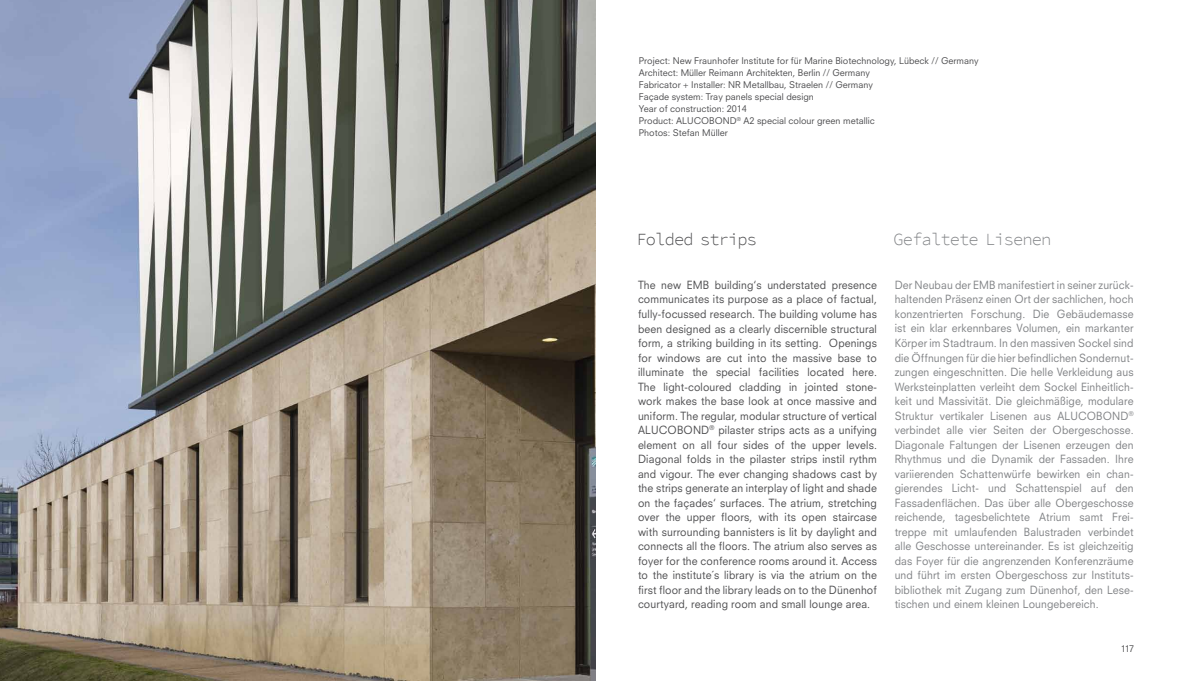
<style>
.page{position:relative;width:1191px;height:681px;background:#fff}
.page>*{position:absolute;margin:0;border:0;box-sizing:border-box;transform-origin:0 0}
.t1{font:300 17px "Source Code Pro";letter-spacing:-.05em;color:#808285}
.t2{font:300 17px "Source Code Pro";letter-spacing:-.05em;color:#4d4d4f}
.t3{font:11px/14.5px "Neuzeit SLT Std";letter-spacing:.015em;color:#4d4d4f;text-align:justify;scale:.95 1}
.t4{font:11px/14.5px "Neuzeit SLT Std";letter-spacing:.01em;color:#808285;text-align:justify;scale:.95 1}
.t5{font:9px/12px "Neuzeit SLT Std";color:#4d4d4f}
.t6{font:9px "Neuzeit SLT Std";color:#4d4d4f}
</style>
<div class="page">
<img style="left:0;top:0;width:595px;height:680px">
<p class="t5" style="left:639px;top:54px;width:341px">Project: New Fraunhofer Institute for für Marine Biotechnology, Lübeck // Germany Architect: Müller Reimann Architekten, Berlin // Germany<br>Fabricator + Installer: NR Metallbau, Straelen // Germany<br>Façade system: Tray panels special design<br>Year of construction: 2014<br>Product: ALUCOBOND<sup>®</sup> A2 special colour green metallic<br>Photos: Stefan Müller</p>
<h1 class="t2" style="left:636px;top:227px;width:122px">Folded strips</h1>
<h1 class="t1" style="left:893px;top:227px;width:159px">Gefaltete Lisenen</h1>
<p class="t3" style="left:638px;top:277px;width:253px">The new EMB building‘s understated presence communicates its purpose as a place of factual, fully-focussed research. The building volume has been designed as a clearly discernible structural form, a striking building in its setting. Openings for windows are cut into the massive base to illuminate the special facilities located here.<br>The light-coloured cladding in jointed stone&shy;work makes the base look at once massive and uniform. The regular, modular structure of vertical ALUCOBOND<sup>®</sup> pilaster strips acts as a unifying element on all four sides of the upper levels.<br>Diagonal folds in the pilaster strips instil rythm and vigour. The ever changing shadows cast by the strips generate an interplay of light and shade on the façades‘ surfaces. The atrium, stretching over the upper floors, with its open staircase with surrounding bannisters is lit by daylight and connects all the floors. The atrium also serves as foyer for the conference rooms around it. Access to the institute´s library is via the atrium on the first floor and the library leads on to the Dünenhof courtyard, reading room and small lounge area.</p>
<p class="t4" style="left:894px;top:277px;width:253px">Der Neubau der EMB manifestiert in seiner zurück&shy;haltenden Präsenz einen Ort der sachlichen, hoch konzentrierten Forschung. Die Gebäudemasse ist ein klar erkennbares Volumen, ein markanter Körper im Stadtraum. In den massiven Sockel sind die Öffnungen für die hier befindlichen Sondernut&shy;zungen eingeschnitten. Die helle Verkleidung aus Werksteinplatten verleiht dem Sockel Einheitlich&shy;keit und Massivität. Die gleichmäßige, modulare Struktur vertikaler Lisenen aus ALUCOBOND<sup>® </sup>verbindet alle vier Seiten der Obergeschosse.<br>Diagonale Faltungen der Lisenen erzeugen den Rhythmus und die Dynamik der Fassaden. Ihre variierenden Schattenwürfe bewirken ein chan&shy;gierendes Licht- und Schattenspiel auf den Fassadenflächen. Das über alle Obergeschosse reichende, tagesbelichtete Atrium samt Frei&shy;treppe mit umlaufenden Balustraden verbindet alle Geschosse untereinander. Es ist gleichzeitig das Foyer für die angrenzenden Konferenzräume und führt im ersten Obergeschoss zur Instituts&shy;bibliothek mit Zugang zum Dünenhof, den Lese&shy;tischen und einem kleinen Loungebereich.</p>
<p class="t6" style="left:1120px;top:642px;width:15px">117</p>
</div>
